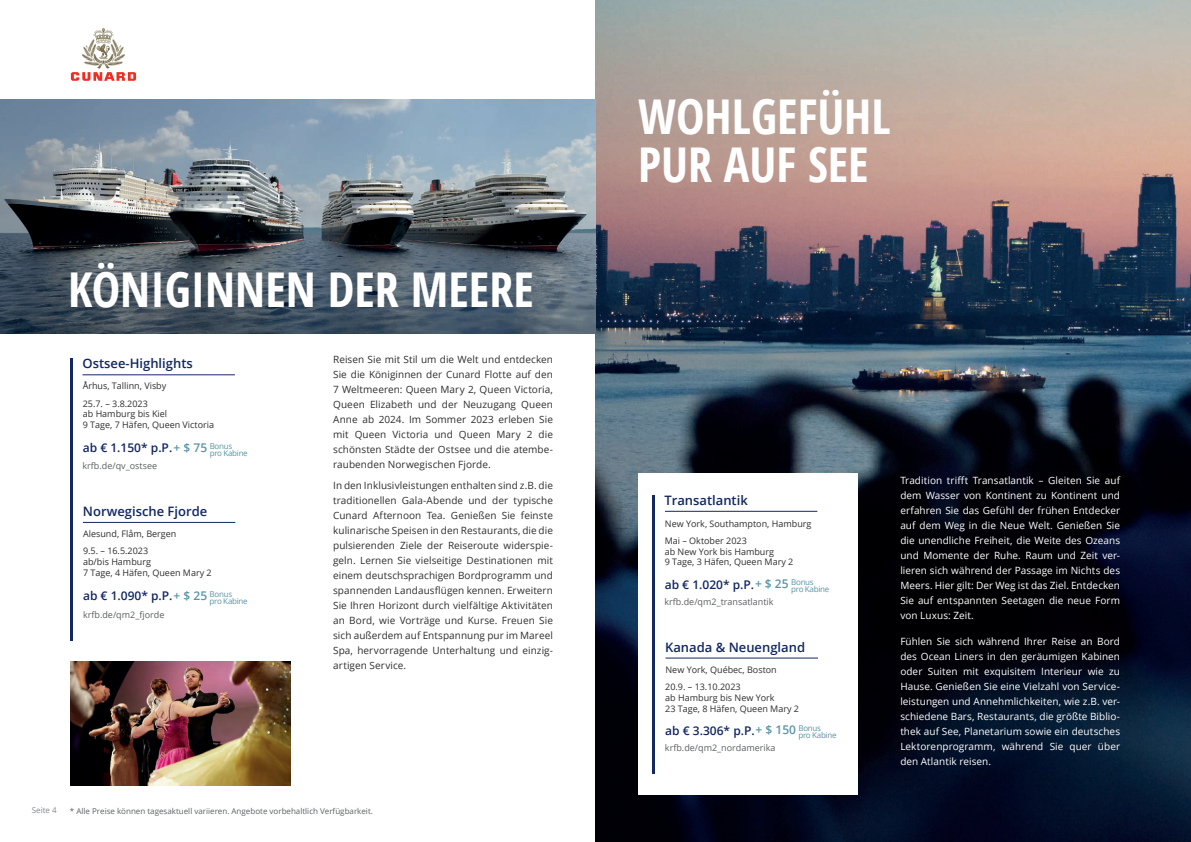
<style>
.page{position:relative;width:1191px;height:842px;background:#fff}
.page>*{position:absolute;margin:0;border:0;box-sizing:border-box;transform-origin:0 0}
.t1{font:700 condensed 48px/48px "Open Sans";color:#fff}
.t2{font:600 13px "Open Sans";color:#122862}
.t3{font:600 12px "Open Sans";color:#122862}
.t4{font:10px/15px "Open Sans";letter-spacing:.005em;color:#312f30;text-align:justify}
.t5{font:10px/15px "Open Sans";letter-spacing:.005em;color:#fff;text-align:justify}
.t6{font:9px/10.8px "Open Sans";color:#312f30}
.t7{font:9px "Open Sans";color:#5d6162}
.t8{font:8px "Open Sans";color:#5d6162}
.t9{font:8px/7px "Open Sans";letter-spacing:-.035em;color:#5995a5}
.t10{font:8px "Open Sans";color:#86888b}
.s1{color:#5995a5}
</style>
<div class="page">
<img style="left:595px;top:0;width:596px;height:842px">
<div style="left:638px;top:474px;width:219px;height:321px;background:#fff"></div>
<hr style="left:653px;top:495px;width:2px;height:278px;background:#122862">
<hr style="left:665px;top:511px;width:152px;height:1px;background:#122862">
<hr style="left:665px;top:658px;width:153px;height:1px;background:#122862">
<img style="left:0;top:99px;width:595px;height:234px">
<svg style="left:71px;top:28px;width:65px;height:53px"></svg>
<hr style="left:82px;top:375px;width:153px;height:1px;background:#122862">
<hr style="left:71px;top:358px;width:2px;height:282px;background:#122862">
<hr style="left:83px;top:522px;width:152px;height:1px;background:#122862">
<img style="left:71px;top:662px;width:220px;height:123px">
<h1 class="t1" style="left:68px;top:265px;width:467px">KÖNIGINNEN DER MEERE</h1>
<h2 class="t2" style="left:83px;top:355px;width:112px">Ostsee-Highlights</h2>
<p class="t6" style="left:83px;top:398px;width:133px">25.7. – 3.8.2023<br>ab Hamburg bis Kiel<br>9 Tage, 7 Häfen, Queen Victoria</p>
<p class="t3" style="left:83px;top:440px;width:126px">ab € 1.150* p.P.<span class="s1">+ $ 75</span></p>
<p class="t6" style="left:83px;top:380px;width:85px">Århus, Tallinn, Visby</p>
<p class="t9" style="left:210px;top:442px;width:40px">Bonus<br>pro Kabine</p>
<p class="t7" style="left:82px;top:460px;width:76px">krfb.de/qv_ostsee</p>
<h2 class="t2" style="left:83px;top:502px;width:126px">Norwegische Fjorde</h2>
<p class="t6" style="left:83px;top:545px;width:130px">9.5. – 16.5.2023<br>ab/bis Hamburg<br>7 Tage, 4 Häfen, Queen Mary 2</p>
<p class="t3" style="left:83px;top:587px;width:126px">ab € 1.090* p.P.<span class="s1">+ $ 25</span></p>
<p class="t6" style="left:83px;top:528px;width:95px">Alesund, Flåm, Bergen</p>
<p class="t9" style="left:209px;top:590px;width:40px">Bonus<br>pro Kabine</p>
<p class="t7" style="left:83px;top:609px;width:83px">krfb.de/qm2_fjorde</p>
<p class="t4" style="left:333px;top:352px;width:221px">Reisen Sie mit Stil um die Welt und entdecken Sie die Königinnen der Cunard Flotte auf den 7 Weltmeeren: Queen Mary 2, Queen Victoria, Queen Elizabeth und der Neuzugang Queen Anne ab 2024. Im Sommer 2023 erleben Sie mit Queen Victoria und Queen Mary 2 die schönsten Städte der Ostsee und die atembe&shy;raubenden Norwegischen Fjorde.</p>
<p class="t4" style="left:333px;top:478px;width:221px">In den Inklusivleistungen enthalten sind z.B. die traditionellen Gala-Abende und der typische Cunard Afternoon Tea. Genießen Sie feinste kulinarische Speisen in den Restaurants, die die pulsierenden Ziele der Reiseroute widerspie&shy;geln. Lernen Sie vielseitige Destinationen mit einem deutschsprachigen Bordprogramm und spannenden Landausflügen kennen. Erweitern Sie Ihren Horizont durch vielfältige Aktivitäten an Bord, wie Vorträge und Kurse. Freuen Sie sich außerdem auf Entspannung pur im Mareel Spa, hervorragende Unterhaltung und einzig&shy;artigen Service.</p>
<p class="t10" style="left:32px;top:805px;width:26px">Seite 4</p>
<p class="t8" style="left:70px;top:805px;width:304px">* Alle Preise können tagesaktuell variieren. Angebote vorbehaltlich Verfügbarkeit.</p>
<h1 class="t1" style="left:638px;top:91px;width:254px">WOHLGEFÜHL<br>PUR AUF SEE</h1>
<h2 class="t2" style="left:664px;top:491px;width:85px">Transatlantik</h2>
<p class="t6" style="left:664px;top:535px;width:130px">Mai – Oktober 2023<br>ab New York bis Hamburg<br>9 Tage, 3 Häfen, Queen Mary 2</p>
<p class="t3" style="left:664px;top:576px;width:125px">ab € 1.020* p.P.<span class="s1">+ $ 25</span></p>
<p class="t7" style="left:664px;top:596px;width:111px">krfb.de/qm2_transatlantik</p>
<p class="t6" style="left:665px;top:518px;width:148px">New York, Southampton, Hamburg</p>
<p class="t9" style="left:791px;top:579px;width:40px">Bonus<br>pro Kabine</p>
<h2 class="t2" style="left:665px;top:639px;width:142px">Kanada &amp; Neuengland</h2>
<p class="t6" style="left:665px;top:681px;width:135px">20.9. – 13.10.2023<br>ab Hamburg bis New York<br>23 Tage, 8 Häfen, Queen Mary 2</p>
<p class="t3" style="left:665px;top:722px;width:132px">ab € 3.306* p.P.<span class="s1">+ $ 150</span></p>
<p class="t7" style="left:665px;top:742px;width:112px">krfb.de/qm2_nordamerika</p>
<p class="t6" style="left:665px;top:664px;width:113px">New York, Québec, Boston</p>
<p class="t9" style="left:798px;top:725px;width:40px">Bonus<br>pro Kabine</p>
<p class="t5" style="left:900px;top:472px;width:221px">Tradition trifft Transatlantik – Gleiten Sie auf dem Wasser von Kontinent zu Kontinent und erfahren Sie das Gefühl der frühen Entdecker auf dem Weg in die Neue Welt. Genießen Sie die unendliche Freiheit, die Weite des Ozeans und Momente der Ruhe. Raum und Zeit ver&shy;lieren sich während der Passage im Nichts des Meers. Hier gilt: Der Weg ist das Ziel. Entdecken Sie auf entspannten Seetagen die neue Form von Luxus: Zeit.</p>
<p class="t5" style="left:900px;top:634px;width:221px">Fühlen Sie sich während Ihrer Reise an Bord des Ocean Liners in den geräumigen Kabinen oder Suiten mit exquisitem Interieur wie zu Hause. Genießen Sie eine Vielzahl von Service&shy;leistungen und Annehmlichkeiten, wie z.B. ver&shy;schiedene Bars, Restaurants, die größte Biblio&shy;thek auf See, Planetarium sowie ein deutsches Lektorenprogramm, während Sie quer über den Atlantik reisen.</p>
</div>
